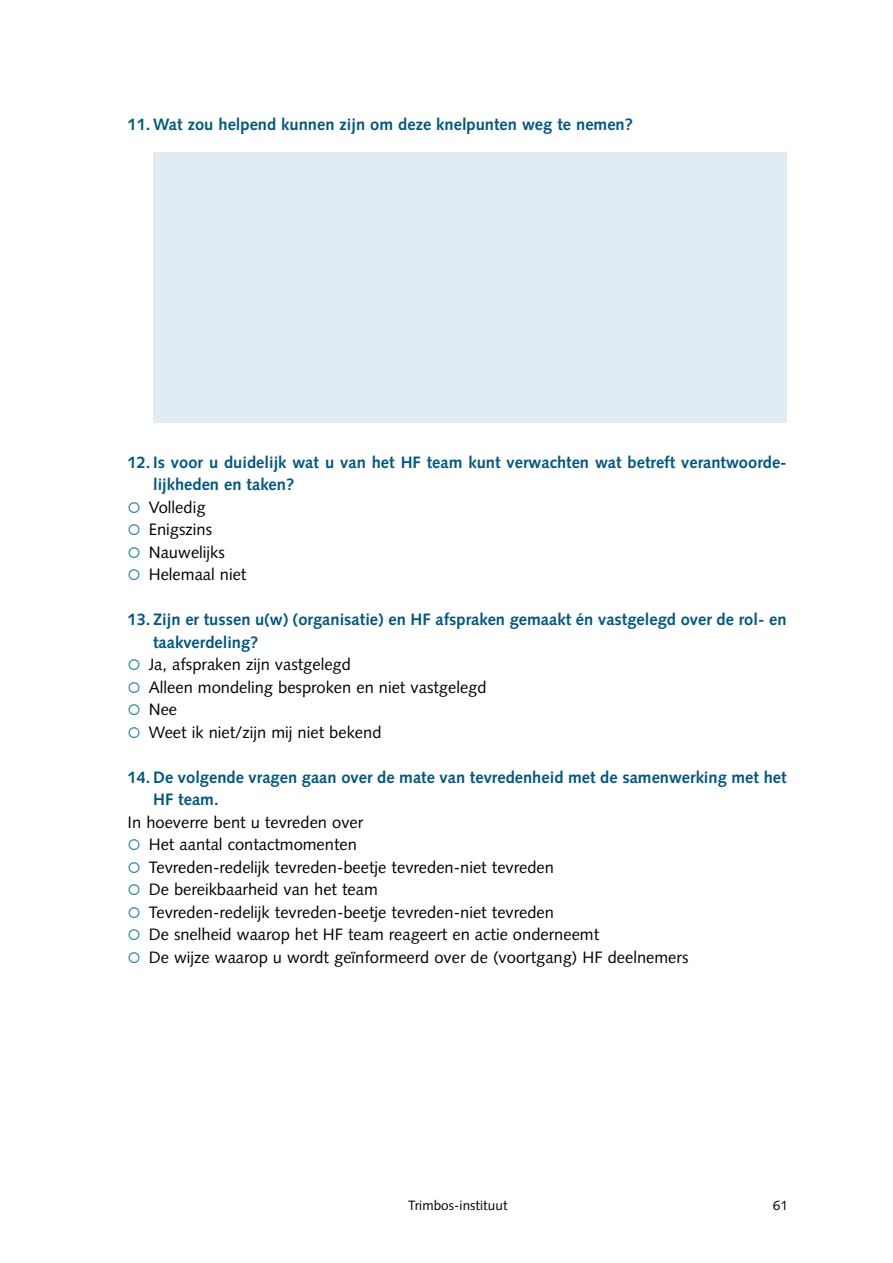
<style>
.page{position:relative;width:893px;height:1263px;background:#fff}
.page>*{position:absolute;margin:0;border:0;box-sizing:border-box;transform-origin:0 0}
.t1{font:16.5px/22.5px "Syntax LT Pro";color:#000}
.t2{font:700 16.5px/22.5px "Syntax LT Pro";color:#005781}
.t3{font:13.5px "Syntax LT Pro";letter-spacing:.005em;color:#000}
</style>
<div class="page">
<div style="left:153px;top:153px;width:634px;height:270px;background:#e1ebf4"></div>
<p class="t2" style="left:128px;top:113px;width:507px">11. Wat zou helpend kunnen zijn om deze knelpunten weg te nemen?</p>
<p class="t2" style="left:153px;top:451px;width:635px;text-indent:-26px">12. Is voor u duidelijk wat u van het HF team kunt verwachten wat betreft verantwoorde&shy;lijkheden en taken?</p>
<p class="t1" style="left:149px;top:496px;width:99px">Volledig<br>Enigszins<br>Nauwelijks<br>Helemaal niet</p>
<p class="t2" style="left:153px;top:608px;width:635px;text-indent:-26px">13. Zijn er tussen u(w) (organisatie) en HF afspraken gemaakt én vastgelegd over de rol- en taakverdeling?</p>
<p class="t1" style="left:149px;top:653px;width:339px">Ja, afspraken zijn vastgelegd<br>Alleen mondeling besproken en niet vastgelegd<br>Nee<br>Weet ik niet/zijn mij niet bekend</p>
<p class="t2" style="left:153px;top:766px;width:635px;text-indent:-26px">14. De volgende vragen gaan over de mate van tevredenheid met de samenwerking met het<br>HF team.</p>
<p class="t1" style="left:149px;top:811px;width:541px;text-indent:-21px">In hoeverre bent u tevreden over<br>Het aantal contactmomenten<br>Tevreden-redelijk tevreden-beetje tevreden-niet tevreden<br>De bereikbaarheid van het team<br>Tevreden-redelijk tevreden-beetje tevreden-niet tevreden<br>De snelheid waarop het HF team reageert en actie onderneemt<br>De wijze waarop u wordt geïnformeerd over de (voortgang) HF deelnemers</p>
<p class="t3" style="left:408px;top:1197px;width:101px">Trimbos-instituut</p>
<p class="t3" style="left:773px;top:1197px;width:17px">61</p>
</div>
